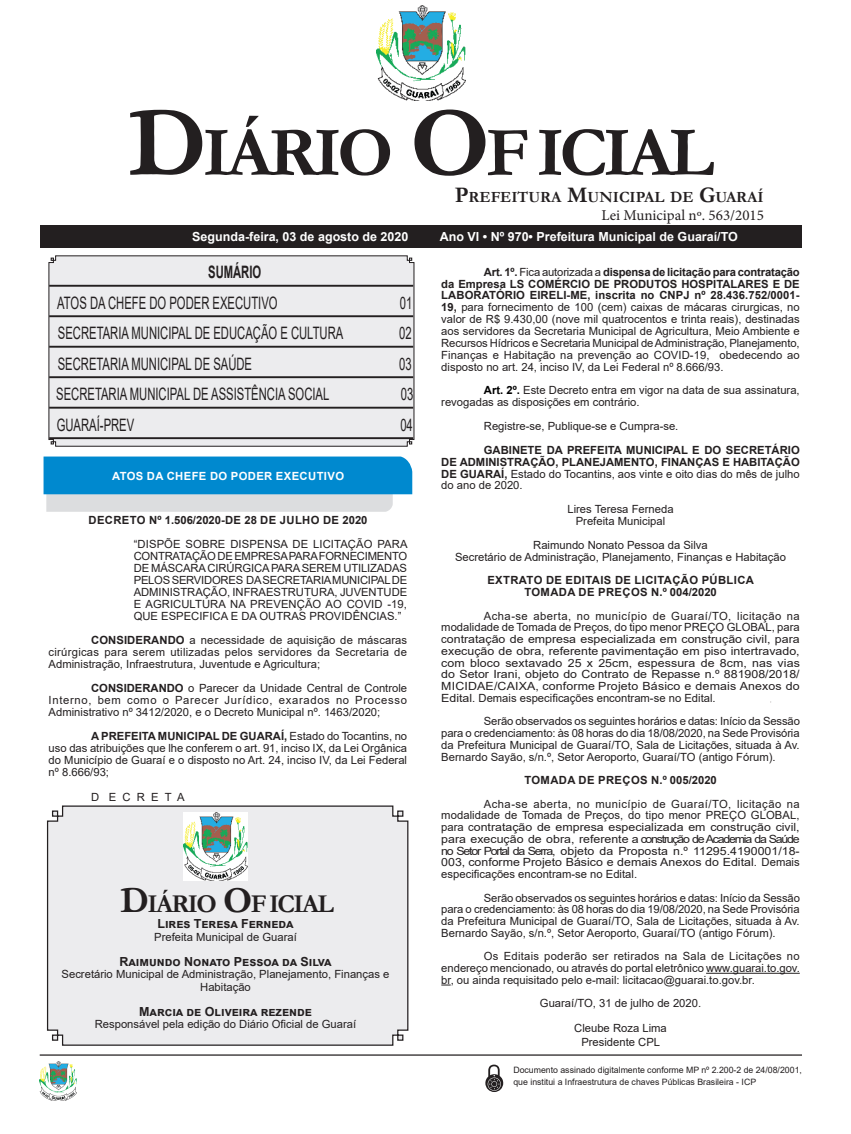
<style>
.page{position:relative;width:851px;height:1134px;background:#fff}
.page>*{position:absolute;margin:0;border:0;box-sizing:border-box;transform-origin:0 0}
.CORPO_DE_TEXTO{font:700 70.88px "Garamond";letter-spacing:-.06em;color:#231f20}
.CORPO_DE_TEXTO-2{font:700 25.88px "Garamond";letter-spacing:-.06em;color:#231f20}
.Nome_Secretário{font:17.12px "Arial";color:#231f20;scale:.66 1}
.Nome_Secretário-2{font:700 17.12px "Arial";color:#231f20;scale:.66 1}
.CORPO_DE_TEXTO-3{font:700 15.62px "Garamond";color:#231f20}
.t1{font:15px "Minion Pro";color:#231f20}
.t2{font:700 12.5px "Arial";color:#fff}
.Assinatura{font:700 12.5px "Arial";color:#231f20}
.CORPO_DE_TEXTO-4{font:11.25px/11.8px "Arial";color:#231f20;text-align:justify}
.Assinatura-2{font:11.25px/12.5px "Arial";color:#231f20;text-align:center}
.EMENTA{font:11.25px/12px "Arial";color:#231f20;text-align:justify}
.CORPO_DE_TEXTO-5{font:700 11.25px/11.9px "Arial";color:#231f20;text-align:justify}
.TITULOS{font:700 11.25px "Arial";letter-spacing:.035em;color:#231f20}
.Chancela2{font:700 11.25px "Arial";letter-spacing:.035em;color:#fff}
.CORPO_DE_TEXTO-6{font:8.75px/12.5px "Arial";color:#231f20}
.s1{font-size:101.25px}
.s2{font-size:22.38px}
.s3{font-weight:700}
.s4{font-size:36.88px}
.s5{font-weight:700;color:#000}
.s6{font-weight:400}
</style>
<div class="page">
<div style="left:40px;top:225px;width:761px;height:22px;background:#231f20"></div>
<hr style="left:40px;top:1054px;width:761px;height:2px;background:#231f20">
<img style="left:376px;top:5px;width:89px;height:95px">
<img style="left:40px;top:1061px;width:37px;height:39px">
<svg style="left:485px;top:1065px;width:18px;height:27px"></svg>
<div style="left:46px;top:805px;width:363px;height:241px;background:#ececee"></div>
<img style="left:183px;top:812px;width:64px;height:68px">
<svg style="left:48px;top:255px;width:366px;height:192px;background:#dddcde"></svg>
<svg style="left:44px;top:456px;width:368px;height:56px;background:#49a5d5"></svg>
<hr style="left:706px;top:973px;width:93px;height:1px;background:#231f20">
<p class="CORPO_DE_TEXTO" style="left:128px;top:105px;width:587px"><span class="s1">D</span>IÁRIO <span class="s1">O</span>F ICIAL</p>
<p class="CORPO_DE_TEXTO-3" style="left:455px;top:186px;width:310px"><span class="s2">P</span>REFEITURA <span class="s2">M</span>UNICIPAL DE <span class="s2">G</span>UARAÍ</p>
<p class="t1" style="left:601px;top:205px;width:164px">Lei Municipal nº. 563/2015</p>
<p class="t2" style="left:192px;top:228px;width:218px">Segunda-feira, 03 de agosto de 2020</p>
<p class="t2" style="left:439px;top:228px;width:299px">Ano VI • Nº 970• Prefeitura Municipal de Guaraí/TO</p>
<p class="Nome_Secretário-2" style="left:208px;top:260px;width:82px">SUMÁRIO</p>
<p class="Nome_Secretário" style="left:57px;top:291px;width:335px">ATOS DA CHEFE DO PODER EXECUTIVO</p>
<p class="Nome_Secretário" style="left:399px;top:291px;width:20px">01</p>
<p class="Nome_Secretário" style="left:58px;top:321px;width:434px">SECRETARIA MUNICIPAL DE EDUCAÇÃO E CULTURA</p>
<p class="Nome_Secretário" style="left:399px;top:321px;width:20px">02</p>
<p class="Nome_Secretário" style="left:58px;top:352px;width:296px">SECRETARIA MUNICIPAL DE SAÚDE</p>
<p class="Nome_Secretário" style="left:399px;top:352px;width:20px">03</p>
<p class="Nome_Secretário" style="left:56px;top:382px;width:415px">SECRETARIA MUNICIPAL DE ASSISTÊNCIA SOCIAL</p>
<p class="Nome_Secretário" style="left:400px;top:382px;width:20px">03</p>
<p class="Nome_Secretário" style="left:57px;top:413px;width:119px">GUARAÍ-PREV</p>
<p class="Nome_Secretário" style="left:400px;top:413px;width:20px">04</p>
<p class="Chancela2" style="left:112px;top:468px;width:233px">ATOS DA CHEFE DO PODER EXECUTIVO</p>
<p class="TITULOS" style="left:88px;top:512px;width:280px">DECRETO Nº 1.506/2020-DE 28 DE JULHO DE 2020</p>
<p class="EMENTA" style="left:134px;top:538px;width:275px">“DISPÕE SOBRE DISPENSA DE LICITAÇÃO PARA CONTRATAÇÃO DE EMPRESA PARA FORNECIMENTO DE MÁSCARA CIRÚRGICA PARA SEREM UTILIZADAS PELOS SERVIDORES DA SECRETARIA MUNICIPAL DE ADMINISTRAÇÃO, INFRAESTRUTURA, JUVENTUDE E AGRICULTURA NA PREVENÇÃO AO COVID -19, QUE ESPECIFICA E DA OUTRAS PROVIDÊNCIAS.”</p>
<p class="CORPO_DE_TEXTO-4" style="left:49px;top:634px;width:360px;text-indent:43px"><span class="s3">CONSIDERANDO</span> a necessidade de aquisição de máscaras cirúrgicas para serem utilizadas pelos servidores da Secretaria de Administração, Infraestrutura, Juventude e Agricultura;</p>
<p class="CORPO_DE_TEXTO-4" style="left:49px;top:682px;width:360px;text-indent:43px"><span class="s3">CONSIDERANDO</span> o Parecer da Unidade Central de Controle Interno, bem como o Parecer Jurídico, exarados no Processo Administrativo nº 3412/2020, e o Decreto Municipal nº. 1463/2020;</p>
<p class="CORPO_DE_TEXTO-4" style="left:49px;top:730px;width:360px;text-indent:43px"><span class="s3">A PREFEITA MUNICIPAL DE GUARAÍ,</span> Estado do Tocantins, no uso das atribuições que lhe conferem o art. 91, inciso IX, da Lei Orgânica do Município de Guaraí e o disposto no Art. 24, inciso IV, da Lei Federal nº 8.666/93;</p>
<p class="CORPO_DE_TEXTO-4" style="left:91px;top:791px;width:95px">D E C R E T A</p>
<p class="CORPO_DE_TEXTO-2" style="left:120px;top:886px;width:215px"><span class="s4">D</span>IÁRIO <span class="s4">O</span>F ICIAL</p>
<p class="Assinatura" style="left:157px;top:915px;width:137px">Lires Teresa Ferneda</p>
<p class="Assinatura-2" style="left:154px;top:930px;width:144px">Prefeita Municipal de Guaraí</p>
<p class="Assinatura" style="left:119px;top:952px;width:213px">Raimundo Nonato Pessoa da Silva</p>
<p class="Assinatura-2" style="left:62px;top:968px;width:329px">Secretário Municipal de Administração, Planejamento, Finanças e<br>Habitação</p>
<p class="Assinatura" style="left:139px;top:1002px;width:174px">Marcia de Oliveira rezende</p>
<p class="Assinatura-2" style="left:95px;top:1018px;width:263px">Responsável pela edição do Diário Oficial de Guaraí</p>
<p class="CORPO_DE_TEXTO-4" style="left:441px;top:266px;width:360px;text-indent:43px"><span class="s3">Art. 1º.</span> Fica autorizada a <span class="s3">dispensa de licitação para contratação da Empresa LS COMÉRCIO DE PRODUTOS HOSPITALARES E DE LABORATÓRIO EIRELI-ME, inscrita no CNPJ nº 28.436.752/0001- 19,</span> para fornecimento de 100 (cem) caixas de mácaras cirurgicas, no valor de R$ 9.430,00 (nove mil quatrocentos e trinta reais), destinadas aos servidores da Secretaria Municipal de Agricultura, Meio Ambiente e Recursos Hídricos e Secretaria Municipal de Administração, Planejamento, Finanças e Habitação na prevenção ao COVID-19, obedecendo ao disposto no art. 24, inciso IV, da Lei Federal nº 8.666/93.</p>
<p class="CORPO_DE_TEXTO-4" style="left:441px;top:384px;width:360px;text-indent:43px"><span class="s5">Art. 2º.</span> Este Decreto entra em vigor na data de sua assinatura, revogadas as disposições em contrário.</p>
<p class="CORPO_DE_TEXTO-4" style="left:484px;top:420px;width:196px">Registre-se, Publique-se e Cumpra-se.</p>
<p class="CORPO_DE_TEXTO-5" style="left:441px;top:444px;width:360px;text-indent:43px">GABINETE DA PREFEITA MUNICIPAL E DO SECRETÁRIO DE ADMINISTRAÇÃO, PLANEJAMENTO, FINANÇAS E HABITAÇÃO DE GUARAÍ, <span class="s6">Estado do Tocantins, aos vinte e oito dias do mês de julho do ano de 2020.</span></p>
<p class="Assinatura-2" style="left:567px;top:503px;width:108px">Lires Teresa Ferneda</p>
<p class="Assinatura-2" style="left:575px;top:515px;width:91px">Prefeita Municipal</p>
<p class="Assinatura-2" style="left:533px;top:538px;width:176px">Raimundo Nonato Pessoa da Silva</p>
<p class="Assinatura-2" style="left:455px;top:550px;width:332px">Secretário de Administração, Planejamento, Finanças e Habitação</p>
<p class="TITULOS" style="left:487px;top:572px;width:268px">EXTRATO DE EDITAIS DE LICITAÇÃO PÚBLICA</p>
<p class="TITULOS" style="left:524px;top:584px;width:194px">TOMADA DE PREÇOS N.º 004/2020</p>
<p class="CORPO_DE_TEXTO-4" style="left:441px;top:610px;width:360px;text-indent:43px">Acha-se aberta, no município de Guaraí/TO, licitação na modalidade de Tomada de Preços, do tipo menor PREÇO GLOBAL, para contratação de empresa especializada em construção civil, para execução de obra, referente pavimentação em piso intertravado, com bloco sextavado 25 x 25cm, espessura de 8cm, nas vias do Setor Irani, objeto do Contrato de Repasse n.º 881908/2018/ MICIDAE/CAIXA, conforme Projeto Básico e demais Anexos do Edital. Demais especificações encontram-se no Edital.</p>
<p class="CORPO_DE_TEXTO-4" style="left:441px;top:715px;width:360px;text-indent:43px">Serão observados os seguintes horários e datas: Início da Sessão para o credenciamento: às 08 horas do dia 18/08/2020, na Sede Provisória da Prefeitura Municipal de Guaraí/TO, Sala de Licitações, situada à Av.<br>Bernardo Sayão, s/n.º, Setor Aeroporto, Guaraí/TO (antigo Fórum).</p>
<p class="TITULOS" style="left:524px;top:772px;width:194px">TOMADA DE PREÇOS N.º 005/2020</p>
<p class="CORPO_DE_TEXTO-4" style="left:441px;top:798px;width:360px;text-indent:43px">Acha-se aberta, no município de Guaraí/TO, licitação na modalidade de Tomada de Preços, do tipo menor PREÇO GLOBAL, para contratação de empresa especializada em construção civil, para execução de obra, referente a construção de Academia da Saúde no Setor Portal da Serra, objeto da Proposta n.º 11295.4190001/18- 003, conforme Projeto Básico e demais Anexos do Edital. Demais especificações encontram-se no Edital.</p>
<p class="CORPO_DE_TEXTO-4" style="left:441px;top:892px;width:360px;text-indent:43px">Serão observados os seguintes horários e datas: Início da Sessão para o credenciamento: às 08 horas do dia 19/08/2020, na Sede Provisória da Prefeitura Municipal de Guaraí/TO, Sala de Licitações, situada à Av.<br>Bernardo Sayão, s/n.º, Setor Aeroporto, Guaraí/TO (antigo Fórum).</p>
<p class="CORPO_DE_TEXTO-4" style="left:441px;top:950px;width:360px;text-indent:43px">Os Editais poderão ser retirados na Sala de Licitações no endereço mencionado, ou através do portal eletrônico www.guarai.to.gov. br, ou ainda requisitado pelo e-mail: licitacao@guarai.to.gov.br.</p>
<p class="Assinatura-2" style="left:540px;top:997px;width:163px">Guaraí/TO, 31 de julho de 2020.</p>
<p class="Assinatura-2" style="left:574px;top:1022px;width:94px">Cleube Roza Lima</p>
<p class="Assinatura-2" style="left:581px;top:1035px;width:80px">Presidente CPL</p>
<p class="CORPO_DE_TEXTO-6" style="left:513px;top:1063px;width:290px">Documento assinado digitalmente conforme MP nº 2.200-2 de 24/08/2001, que institui a Infraestrutura de chaves Públicas Brasileira - ICP</p>
</div>
